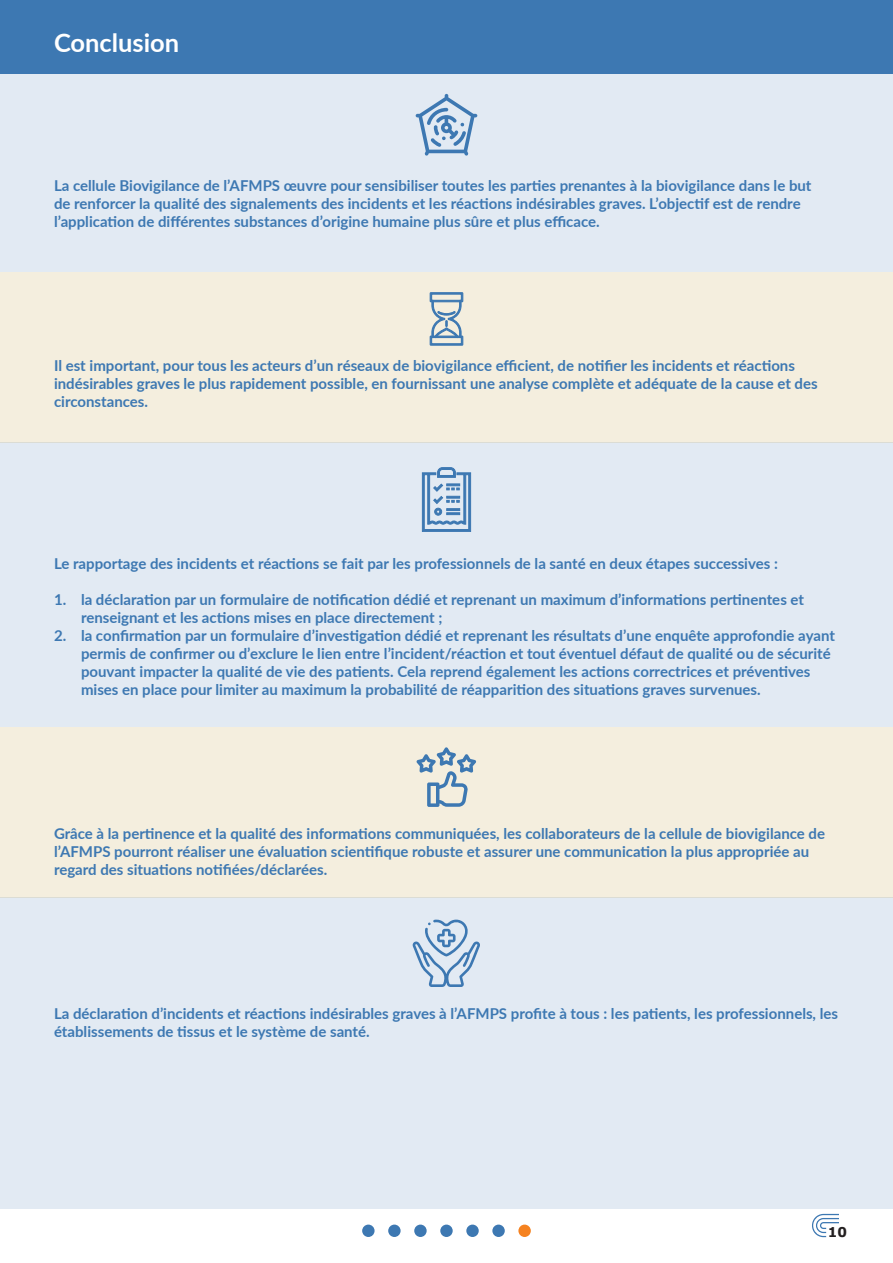
<style>
.page{position:relative;width:893px;height:1263px;background:#fff}
.page>*{position:absolute;margin:0;border:0;box-sizing:border-box;transform-origin:0 0}
.t1{font:700 25.5px "Lato";color:#fff}
.t2{font:700 15px/18px "Lato";color:#3d78b2}
.t3{font:700 13.5px "Verdana";color:#231f20}
</style>
<div class="page">
<div style="left:0;top:897px;width:893px;height:312px;background:#e2eaf3"></div>
<div style="left:0;top:442px;width:893px;height:285px;background:#e2eaf3"></div>
<div style="left:0;top:0;width:893px;height:272px;background:#e2eaf3"></div>
<div style="left:0;top:272px;width:893px;height:170px;background:#f4eede"></div>
<div style="left:0;top:727px;width:893px;height:170px;background:#f4eede"></div>
<div style="left:0;top:0;width:893px;height:74px;background:#3d78b2"></div>
<svg style="left:416px;top:94px;width:61px;height:62px"></svg>
<svg style="left:429px;top:292px;width:35px;height:54px"></svg>
<svg style="left:422px;top:467px;width:49px;height:65px"></svg>
<svg style="left:417px;top:747px;width:59px;height:60px"></svg>
<svg style="left:413px;top:919px;width:67px;height:67px"></svg>
<div style="left:362px;top:1224px;width:13px;height:13px;background:#3d78b2;border-radius:50%"></div>
<div style="left:388px;top:1224px;width:13px;height:13px;background:#3d78b2;border-radius:50%"></div>
<div style="left:414px;top:1224px;width:13px;height:13px;background:#3d78b2;border-radius:50%"></div>
<div style="left:440px;top:1224px;width:13px;height:13px;background:#3d78b2;border-radius:50%"></div>
<div style="left:466px;top:1224px;width:13px;height:13px;background:#3d78b2;border-radius:50%"></div>
<div style="left:492px;top:1224px;width:13px;height:13px;background:#3d78b2;border-radius:50%"></div>
<div style="left:518px;top:1224px;width:13px;height:13px;background:#f58220;border-radius:50%"></div>
<svg style="left:812px;top:1214px;width:27px;height:23px"></svg>
<h1 class="t1" style="left:54px;top:24px;width:127px">Conclusion</h1>
<p class="t2" style="left:54px;top:176px;width:759px">La cellule Biovigilance de l’AFMPS œuvre pour sensibiliser toutes les parties prenantes à la biovigilance dans le but de renforcer la qualité des signalements des incidents et les réactions indésirables graves. L’objectif est de rendre l’application de différentes substances d’origine humaine plus sûre et plus efficace.</p>
<p class="t2" style="left:54px;top:356px;width:765px">Il est important, pour tous les acteurs d’un réseaux de biovigilance efficient, de notifier les incidents et réactions indésirables graves le plus rapidement possible, en fournissant une analyse complète et adéquate de la cause et des circonstances.</p>
<p class="t2" style="left:54px;top:554px;width:725px">Le rapportage des incidents et réactions se fait par les professionnels de la santé en deux étapes successives :</p>
<p class="t2" style="left:81px;top:590px;width:725px;text-indent:-27px">1. la déclaration par un formulaire de notification dédié et reprenant un maximum d’informations pertinentes et renseignant et les actions mises en place directement ;</p>
<p class="t2" style="left:81px;top:626px;width:755px;text-indent:-27px">2. la confirmation par un formulaire d’investigation dédié et reprenant les résultats d’une enquête approfondie ayant permis de confirmer ou d’exclure le lien entre l’incident/réaction et tout éventuel défaut de qualité ou de sécurité pouvant impacter la qualité de vie des patients. Cela reprend également les actions correctrices et préventives mises en place pour limiter au maximum la probabilité de réapparition des situations graves survenues.</p>
<p class="t2" style="left:54px;top:824px;width:773px">Grâce à la pertinence et la qualité des informations communiquées, les collaborateurs de la cellule de biovigilance de l’AFMPS pourront réaliser une évaluation scientifique robuste et assurer une communication la plus appropriée au regard des situations notifiées/déclarées.</p>
<p class="t2" style="left:54px;top:1004px;width:786px">La déclaration d’incidents et réactions indésirables graves à l’AFMPS profite à tous : les patients, les professionnels, les établissements de tissus et le système de santé.</p>
<p class="t3" style="left:828px;top:1223px;width:21px">10</p>
</div>
